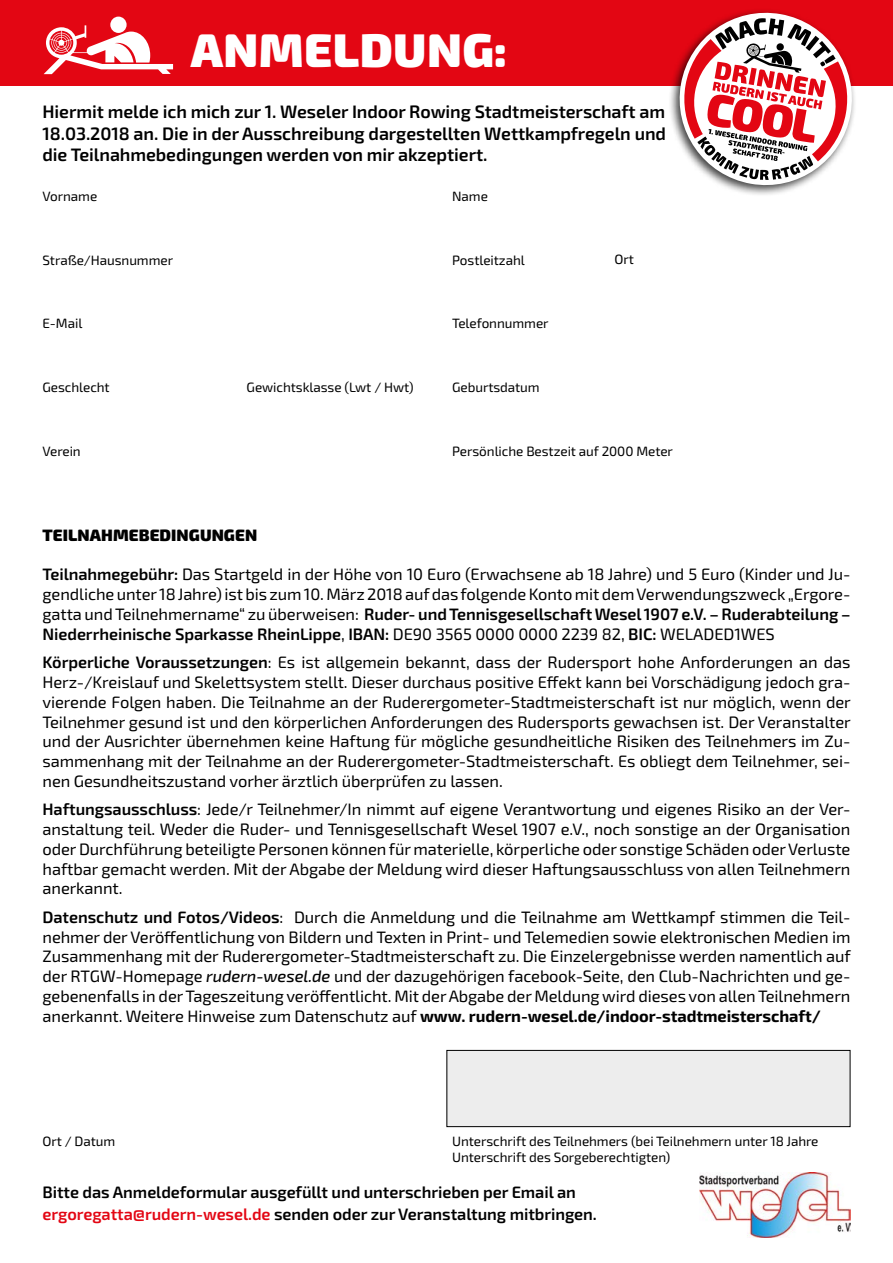
<style>
.page{position:relative;width:893px;height:1263px;background:#fff}
.page>*{position:absolute;margin:0;border:0;box-sizing:border-box;transform-origin:0 0}
.t1{font:900 47.25px "Exo 2.0";letter-spacing:.01em;color:#fff}
.t2{font:600 18px/21.6px "Exo 2.0";letter-spacing:-.005em;color:#000;text-align:justify}
.t3{font:16.5px/19.8px "Exo 2.0";letter-spacing:-.005em;color:#000;text-align:justify}
.t4{font:600 16.5px/21.6px "Exo 2.0";letter-spacing:-.005em;color:#000}
.t5{font:900 16.5px "Exo 2.0";letter-spacing:.005em;color:#000}
.t6{font:13.5px/16.2px "Exo 2.0";letter-spacing:-.005em;color:#000}
.s1{font-weight:600}
.s2{font-weight:500;font-style:italic}
.s3{font-weight:700}
.s4{color:#e30613}
</style>
<div class="page">
<div style="left:447px;top:1050px;width:403px;height:76px;background:#ededed"></div>
<div style="left:446px;top:1050px;width:404px;height:77px;border:1px solid #000"></div>
<div style="left:0;top:0;width:893px;height:85px;background:#e30613"></div>
<div style="left:668px;top:8px;width:189px;height:189px;background:#000;opacity:.75"></div>
<svg style="left:673px;top:8px;width:186px;height:184px"></svg>
<div style="left:110px;top:17px;width:17px;height:16px;background:#fff;border-radius:50%"></div>
<svg style="left:44px;top:25px;width:129px;height:49px"></svg>
<img style="left:699px;top:1172px;width:151px;height:65px">
<h1 class="t1" style="left:191px;top:21px;width:318px">ANMELDUNG:</h1>
<p class="t2" style="left:43px;top:101px;width:625px">Hiermit melde ich mich zur 1. Weseler Indoor Rowing Stadtmeisterschaft am 18.03.2018 an. Die in der Ausschreibung dargestellten Wettkampfregeln und die Teilnahmebedingungen werden von mir akzeptiert.</p>
<p class="t6" style="left:43px;top:188px;width:56px">Vorname</p>
<p class="t6" style="left:452px;top:188px;width:37px">Name</p>
<p class="t6" style="left:43px;top:252px;width:132px">Straße/Hausnummer</p>
<p class="t6" style="left:452px;top:252px;width:74px">Postleitzahl</p>
<p class="t6" style="left:43px;top:316px;width:41px">E-Mail</p>
<p class="t6" style="left:452px;top:316px;width:98px">Telefonnummer</p>
<p class="t6" style="left:43px;top:379px;width:69px">Geschlecht</p>
<p class="t6" style="left:247px;top:379px;width:169px">Gewichtsklasse (Lwt / Hwt)</p>
<p class="t6" style="left:452px;top:379px;width:89px">Geburtsdatum</p>
<p class="t6" style="left:614px;top:252px;width:21px">Ort</p>
<p class="t6" style="left:43px;top:443px;width:40px">Verein</p>
<p class="t6" style="left:452px;top:443px;width:222px">Persönliche Bestzeit auf 2000 Meter</p>
<p class="t5" style="left:43px;top:525px;width:216px">TEILNAHMEBEDINGUNGEN</p>
<p class="t3" style="left:43px;top:565px;width:809px"><span class="s1">Teilnahmegebühr:</span> Das Startgeld in der Höhe von 10 Euro (Erwachsene ab 18 Jahre) und 5 Euro (Kinder und Ju&shy;gendliche unter 18 Jahre) ist bis zum 10. März 2018 auf das folgende Konto mit dem Verwendungszweck „Ergore&shy;gatta und Teilnehmername“ zu überweisen: <span class="s1">Ruder- und Tennisgesellschaft Wesel 1907 e.V. – Ruderabteilung – Niederrheinische Sparkasse RheinLippe</span>, <span class="s1">IBAN:</span> DE90 3565 0000 0000 2239 82, <span class="s1">BIC:</span> WELADED1WES</p>
<p class="t3" style="left:43px;top:653px;width:810px"><span class="s1">Körperliche Voraussetzungen</span>: Es ist allgemein bekannt, dass der Rudersport hohe Anforderungen an das Herz-/Kreislauf und Skelettsystem stellt. Dieser durchaus positive Effekt kann bei Vorschädigung jedoch gra&shy;vierende Folgen haben. Die Teilnahme an der Ruderergometer-Stadtmeisterschaft ist nur möglich, wenn der Teilnehmer gesund ist und den körperlichen Anforderungen des Rudersports gewachsen ist. Der Veranstalter und der Ausrichter übernehmen keine Haftung für mögliche gesundheitliche Risiken des Teilnehmers im Zu&shy;sammenhang mit der Teilnahme an der Ruderergometer-Stadtmeisterschaft. Es obliegt dem Teilnehmer, sei&shy;nen Gesundheitszustand vorher ärztlich überprüfen zu lassen.</p>
<p class="t3" style="left:43px;top:800px;width:809px"><span class="s1">Haftungsausschluss</span>: Jede/r Teilnehmer/In nimmt auf eigene Verantwortung und eigenes Risiko an der Ver&shy;anstaltung teil. Weder die Ruder- und Tennisgesellschaft Wesel 1907 e.V., noch sonstige an der Organisation oder Durchführung beteiligte Personen können für materielle, körperliche oder sonstige Schäden oder Verluste haftbar gemacht werden. Mit der Abgabe der Meldung wird dieser Haftungsausschluss von allen Teilnehmern anerkannt.</p>
<p class="t3" style="left:43px;top:907px;width:810px"><span class="s1">Datenschutz und Fotos/Videos</span>: Durch die Anmeldung und die Teilnahme am Wettkampf stimmen die Teil&shy;nehmer der Veröffentlichung von Bildern und Texten in Print- und Telemedien sowie elektronischen Medien im Zusammenhang mit der Ruderergometer-Stadtmeisterschaft zu. Die Einzelergebnisse werden namentlich auf der RTGW-Homepage <span class="s2">rudern-wesel.de</span> und der dazugehörigen facebook-Seite, den Club-Nachrichten und ge&shy;gebenenfalls in der Tageszeitung veröffentlicht. Mit der Abgabe der Meldung wird dieses von allen Teilnehmern anerkannt. Weitere Hinweise zum Datenschutz auf <span class="s3">www. rudern-wesel.de/indoor-stadtmeisterschaft/</span></p>
<p class="t6" style="left:43px;top:1133px;width:74px">Ort / Datum</p>
<p class="t6" style="left:452px;top:1133px;width:368px">Unterschrift des Teilnehmers (bei Teilnehmern unter 18 Jahre<br>Unterschrift des Sorgeberechtigten)</p>
<p class="t4" style="left:43px;top:1182px;width:556px">Bitte das Anmeldeformular ausgefüllt und unterschrieben per Email an <span class="s4">ergoregatta@rudern-wesel.de</span> senden oder zur Veranstaltung mitbringen.</p>
</div>
